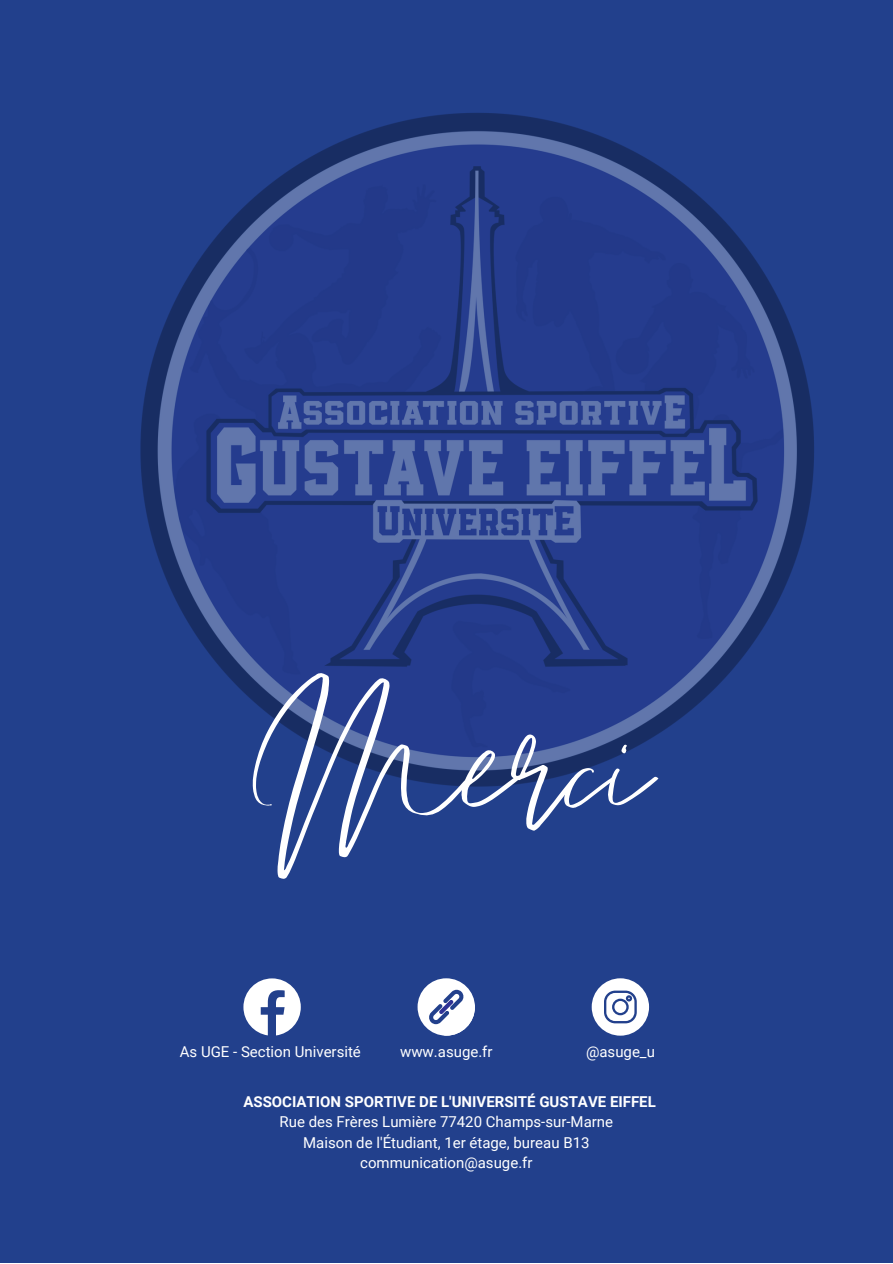
<style>
.page{position:relative;width:893px;height:1264px;background:#fff}
.page>*{position:absolute;margin:0;border:0;box-sizing:border-box;transform-origin:0 0}
.t1{font:299.85px "Emitha Script";color:#fff}
.t2{font:15px/20.2px "Roboto";color:#fff;text-align:center}
.t3{font:700 15px "Roboto";color:#fff}
</style>
<div class="page">
<div style="left:0;top:0;width:892px;height:1262px;background:#22408c"></div>
<svg style="left:243px;top:978px;width:58px;height:57px"></svg>
<div style="left:417px;top:978px;width:58px;height:57px;background:#fff;border-radius:50%"></div>
<svg style="left:428px;top:989px;width:47px;height:46px"></svg>
<svg style="left:591px;top:978px;width:58px;height:57px"></svg>
<img style="left:140px;top:113px;width:674px;height:674px">
<h1 class="t1" style="left:253px;top:608px;width:398px">Merci</h1>
<p class="t2" style="left:180px;top:1041px;width:182px">As UGE - Section Université</p>
<p class="t2" style="left:400px;top:1041px;width:94px">www.asuge.fr</p>
<p class="t2" style="left:586px;top:1041px;width:70px">@asuge_u</p>
<p class="t3" style="left:243px;top:1093px;width:414px">ASSOCIATION SPORTIVE DE L'UNIVERSITÉ GUSTAVE EIFFEL</p>
<p class="t2" style="left:279px;top:1112px;width:335px">Rue des Frères Lumière 77420 Champs-sur-Marne<br>Maison de l'Étudiant, 1er étage, bureau B13 communication@asuge.fr</p>
</div>
